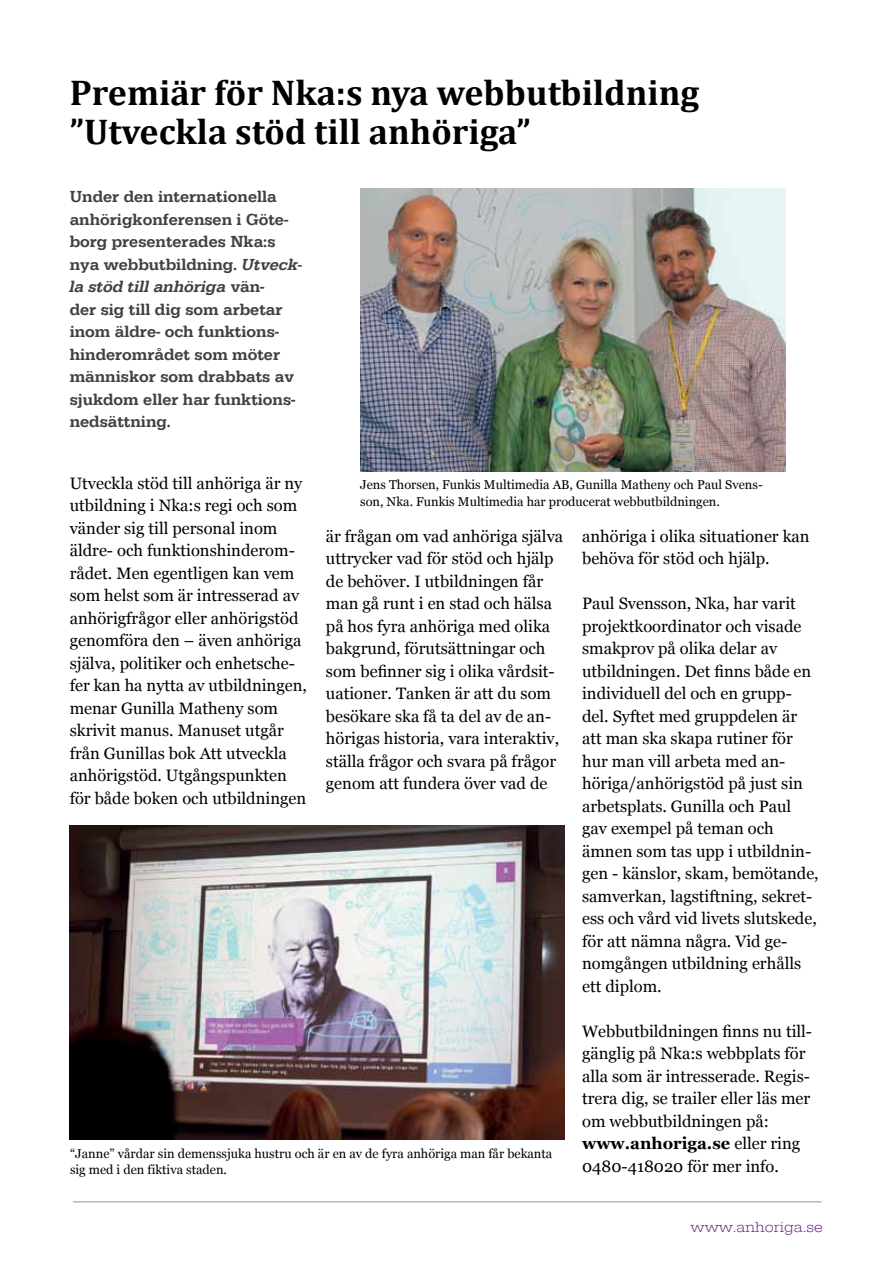
<style>
.page{position:relative;width:893px;height:1263px;background:#fff}
.page>*{position:absolute;margin:0;border:0;box-sizing:border-box;transform-origin:0 0}
.t1{font:700 36px/39.6px "Cambria";color:#000}
.t2{font:16.5px/22.5px "Georgia";color:#000}
.t3{font:500 16.5px/22.5px "Typewriter URW";color:#414042}
.t4{font:300 15px "Typewriter URW Ext Wid";color:#702784}
.t5{font:12.75px/16.5px "Georgia";color:#000}
.s1{font-style:italic}
.s2{font-weight:700}
</style>
<div class="page">
<hr style="left:73px;top:1201px;width:749px;height:1px;background:#939598">
<img style="left:360px;top:189px;width:425px;height:283px">
<img style="left:70px;top:825px;width:494px;height:315px">
<h1 class="t1" style="left:70px;top:71px;width:631px">Premiär för Nka:s nya webbutbildning ”Utveckla stöd till anhöriga”</h1>
<p class="t3" style="left:70px;top:186px;width:235px">Under den internationella anhörigkonferensen i Göte&shy;borg presenterades Nka:s nya webbutbildning. <span class="s1">Utveck&shy;la stöd till anhöriga</span> vän-<br>der sig till dig som arbetar inom äldre- och funktions&shy;hinderområdet som möter människor som drabbats av sjukdom eller har funktions&shy;nedsättning.</p>
<p class="t2" style="left:70px;top:472px;width:239px">Utveckla stöd till anhöriga är ny utbildning i Nka:s regi och som vänder sig till personal inom äldre- och funktionshinderom&shy;rådet. Men egentligen kan vem som helst som är intresserad av anhörigfrågor eller anhörigstöd genomföra den – även anhöriga själva, politiker och enhetsche&shy;fer kan ha nytta av utbildningen, menar Gunilla Matheny som skrivit manus. Manuset utgår från Gunillas bok Att utveckla anhörigstöd. Utgångspunkten för både boken och utbildningen</p>
<p class="t5" style="left:360px;top:477px;width:404px">Jens Thorsen, Funkis Multimedia AB, Gunilla Matheny och Paul Svens&shy;son, Nka. Funkis Multimedia har producerat webbutbildningen.</p>
<p class="t2" style="left:326px;top:525px;width:239px">är frågan om vad anhöriga själva uttrycker vad för stöd och hjälp de behöver. I utbildningen får man gå runt i en stad och hälsa på hos fyra anhöriga med olika bakgrund, förutsättningar och som befinner sig i olika vårdsit&shy;uationer. Tanken är att du som besökare ska få ta del av de an&shy;hörigas historia, vara interaktiv, ställa frågor och svara på frågor genom att fundera över vad de</p>
<p class="t2" style="left:582px;top:525px;width:229px">anhöriga i olika situationer kan behöva för stöd och hjälp.</p>
<p class="t2" style="left:582px;top:593px;width:238px">Paul Svensson, Nka, har varit projektkoordinator och visade smakprov på olika delar av utbildningen. Det finns både en individuell del och en grupp&shy;del. Syftet med gruppdelen är att man ska skapa rutiner för hur man vill arbeta med an&shy;höriga/anhörigstöd på just sin arbetsplats. Gunilla och Paul gav exempel på teman och ämnen som tas upp i utbildnin&shy;gen - känslor, skam, bemötande, samverkan, lagstiftning, sekret&shy;ess och vård vid livets slutskede, för att nämna några. Vid ge&shy;nomgången utbildning erhålls ett diplom.</p>
<p class="t2" style="left:582px;top:1020px;width:232px">Webbutbildningen finns nu till&shy;gänglig på Nka:s webbplats för alla som är intresserade. Regis&shy;trera dig, se trailer eller läs mer om webbutbildningen på: <span class="s2">www.anhoriga.se</span> eller ring<br>0480-418020 för mer info.</p>
<p class="t5" style="left:70px;top:1145px;width:484px">“Janne” vårdar sin demenssjuka hustru och är en av de fyra anhöriga man får bekanta sig med i den fiktiva staden.</p>
<p class="t4" style="left:691px;top:1218px;width:134px">www.anhoriga.se</p>
</div>
